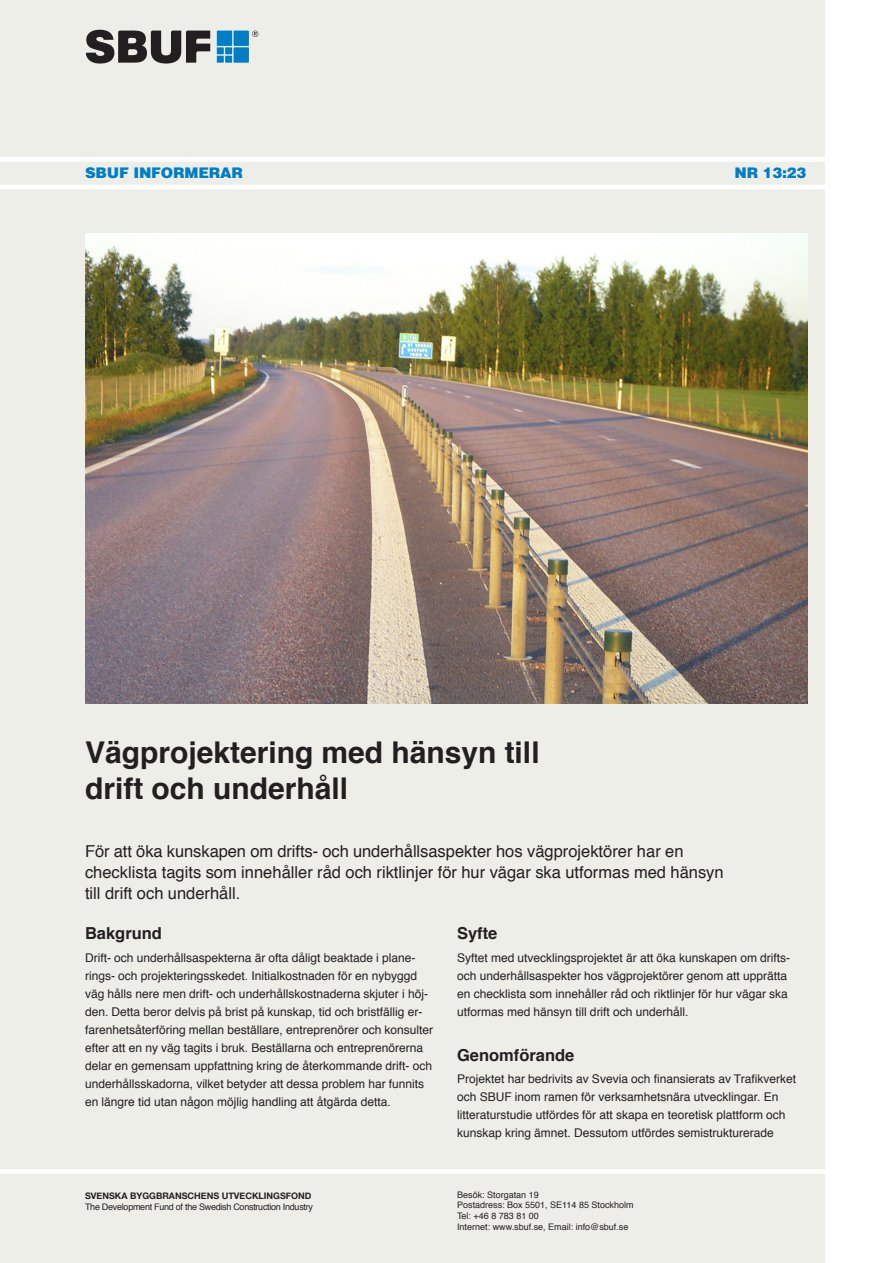
<style>
.page{position:relative;width:893px;height:1263px;background:#fff}
.page>*{position:absolute;margin:0;border:0;box-sizing:border-box;transform-origin:0 0}
.Rubrik{font:700 30px/36px "Helvetica";color:#231f20}
.Ingress{font:16.5px/21px "Helvetica";color:#231f20}
.Mellanrubbe{font:700 16.5px "Helvetica";color:#231f20}
.t1{font:900 15px "Helvetica";letter-spacing:-.02em;color:#007ec5}
.Brödtext{font:12px/18px "Helvetica";color:#231f20}
.t2{font:9px "Helvetica";color:#231f20}
.t3{font:9px "Helvetica";letter-spacing:-.03em;color:#231f20}
.t4{font:700 9px "Helvetica Neue";color:#231f20}
</style>
<div class="page">
<div style="left:0;top:0;width:825px;height:1263px;background:#eeeee9"></div>
<svg style="left:86px;top:30px;width:124px;height:34px"></svg>
<div style="left:225px;top:47px;width:7px;height:7px;background:#007ec5"></div>
<div style="left:217px;top:47px;width:7px;height:7px;background:#007ec5"></div>
<div style="left:225px;top:56px;width:7px;height:7px;background:#007ec5"></div>
<div style="left:217px;top:56px;width:7px;height:7px;background:#007ec5"></div>
<div style="left:234px;top:47px;width:15px;height:16px;background:#007ec5"></div>
<div style="left:234px;top:31px;width:15px;height:15px;background:#007ec5"></div>
<div style="left:217px;top:31px;width:15px;height:15px;background:#007ec5"></div>
<svg style="left:252px;top:31px;width:6px;height:6px"></svg>
<div style="left:0;top:157px;width:835px;height:5px;background:#fff"></div>
<hr style="left:0;top:185px;width:835px;height:4px;background:#fff">
<div style="left:0;top:1169px;width:836px;height:5px;background:#fff"></div>
<img style="left:86px;top:234px;width:722px;height:470px">
<p class="t1" style="left:85px;top:164px;width:160px">SBUF INFORMERAR</p>
<p class="t1" style="left:734px;top:164px;width:74px">NR 13:23</p>
<p class="Rubrik" style="left:85px;top:734px;width:456px">Vägprojektering med hänsyn till drift och underhåll</p>
<p class="Ingress" style="left:85px;top:841px;width:640px">För att öka kunskapen om drifts- och underhållsaspekter hos vägprojektörer har en checklista tagits som innehåller råd och riktlinjer för hur vägar ska utformas med hänsyn till drift och underhåll.</p>
<p class="Mellanrubbe" style="left:457px;top:920px;width:42px">Syfte</p>
<p class="Brödtext" style="left:457px;top:949px;width:335px">Syftet med utvecklingsprojektet är att öka kunskapen om drifts&shy;och underhållsaspekter hos vägprojektörer genom att upprätta en checklista som innehåller råd och riktlinjer för hur vägar ska utformas med hänsyn till drift och underhåll.</p>
<p class="Mellanrubbe" style="left:457px;top:1042px;width:119px">Genomförande</p>
<p class="Brödtext" style="left:457px;top:1070px;width:341px">Projektet har bedrivits av Svevia och finansierats av Trafikverket och SBUF inom ramen för verksamhetsnära utvecklingar. En litteraturstudie utfördes för att skapa en teoretisk plattform och kunskap kring ämnet. Dessutom utfördes semistrukturerade</p>
<p class="Mellanrubbe" style="left:85px;top:920px;width:79px">Bakgrund</p>
<p class="Brödtext" style="left:85px;top:949px;width:350px">Drift- och underhållsaspekterna är ofta dåligt beaktade i plane&shy;rings- och projekteringsskedet. Initialkostnaden för en nybyggd väg hålls nere men drift- och underhållskostnaderna skjuter i höj&shy;den. Detta beror delvis på brist på kunskap, tid och bristfällig er&shy;farenhetsåterföring mellan beställare, entreprenörer och konsulter efter att en ny väg tagits i bruk. Beställarna och entreprenörerna delar en gemensam uppfattning kring de återkommande drift- och underhållsskadorna, vilket betyder att dessa problem har funnits en längre tid utan någon möjlig handling att åtgärda detta.</p>
<p class="t4" style="left:85px;top:1191px;width:228px">SVENSKA BYGGBRANSCHENS UTVECKLINGSFOND</p>
<p class="t3" style="left:85px;top:1200px;width:229px">The Development Fund of the Swedish Construction Industry</p>
<p class="t2" style="left:457px;top:1187px;width:83px">Besök: Storgatan 19</p>
<p class="t2" style="left:457px;top:1198px;width:178px">Postadress: Box 5501, SE114 85 Stockholm</p>
<p class="t2" style="left:457px;top:1209px;width:83px">Tel: +46 8 783 81 00</p>
<p class="t2" style="left:457px;top:1220px;width:173px">Internet: www.sbuf.se, Email: info@sbuf.se</p>
</div>
